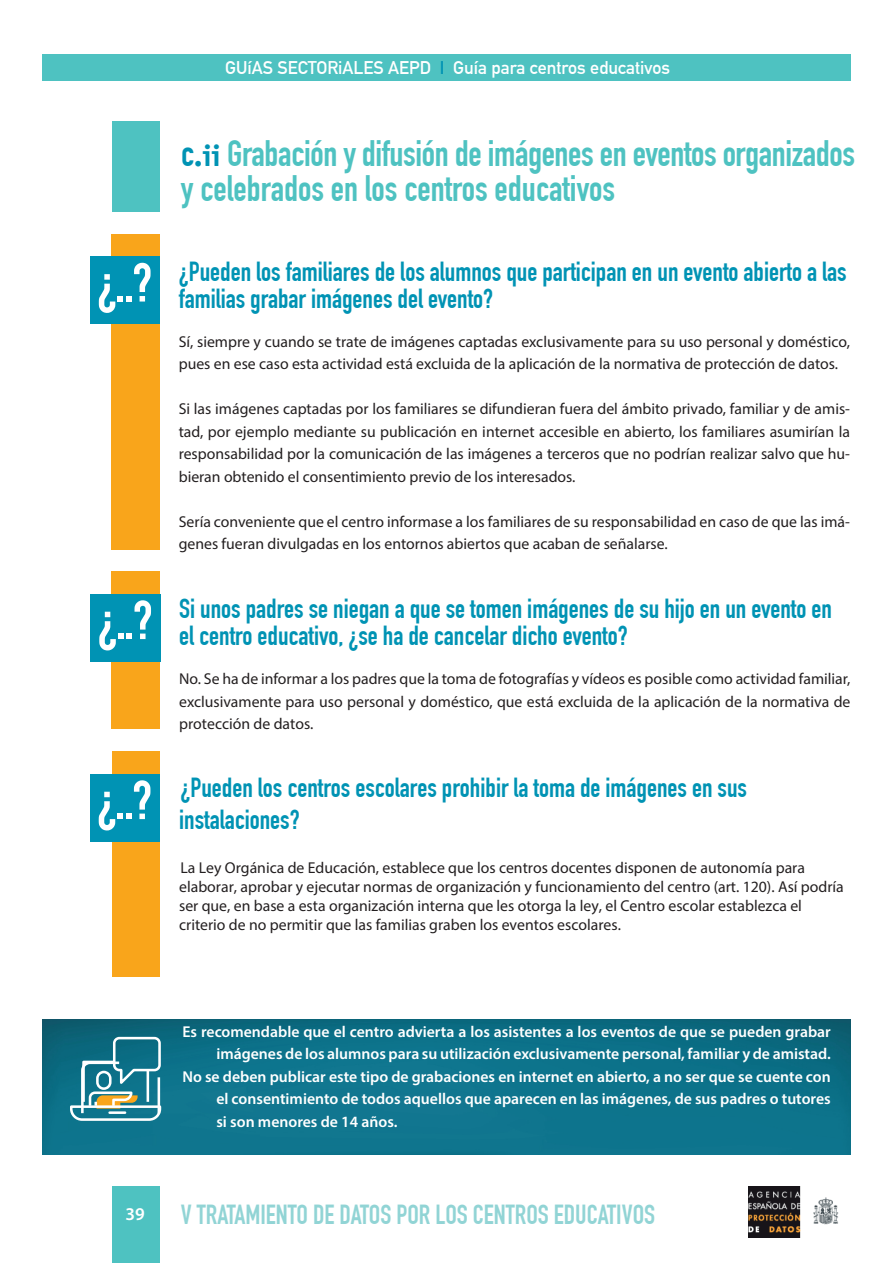
<style>
.page{position:relative;width:893px;height:1263px;background:#fff}
.page>*{position:absolute;margin:0;border:0;box-sizing:border-box;transform-origin:0 0}
.t1{font:700 54px "DIN Condensed";color:#fff}
.t2{font:700 36px/34.5px "DIN Condensed";letter-spacing:-.01em;color:#4ec2c1}
.t3{font:700 27px/27px "DIN Condensed";color:#0093b4}
.t4{font:700 27px/32.4px "DIN Condensed";color:#0093b4}
.t5{font:700 27px "DIN Condensed";color:#91d4d5}
.t6{font:700 18px "DIN Alternate";color:#fff}
.t7{font:600 18px "Myriad Pro";color:#fff}
.t8{font:15.75px/22.5px "Myriad Pro";color:#231f20}
.t9{font:600 15.75px "Myriad Pro";color:#fff}
.s1{color:#0093b4}
.s2{font-family:"Officina Sans Std";font-size:30px;color:#0093b4}
.s3{font-size:54px;color:#fff}
</style>
<div class="page">
<div style="left:42px;top:54px;width:809px;height:27px;background:#4ec2c1"></div>
<div style="left:112px;top:1186px;width:47px;height:77px;background:#4ec2c1"></div>
<img style="left:748px;top:1186px;width:91px;height:51px">
<div style="left:112px;top:752px;width:47px;height:225px;background:#f9a51b"></div>
<img style="left:43px;top:1019px;width:807px;height:135px">
<div style="left:112px;top:122px;width:48px;height:90px;background:#4ec2c1"></div>
<div style="left:112px;top:234px;width:48px;height:315px;background:#f9a51b"></div>
<div style="left:90px;top:256px;width:69px;height:68px;background:#0093b4"></div>
<div style="left:112px;top:572px;width:48px;height:157px;background:#f9a51b"></div>
<div style="left:90px;top:594px;width:70px;height:68px;background:#0093b4"></div>
<div style="left:90px;top:774px;width:69px;height:68px;background:#0093b4"></div>
<svg style="left:69px;top:1035px;width:93px;height:87px;background:#488f9b"></svg>
<p class="t6" style="left:225px;top:54px;width:446px">GUíAS SECTORiALES AEPD <span class="s1">I</span> Guía para centros educativos</p>
<h1 class="t1" style="left:97px;top:251px;width:57px">¿..?</h1>
<h2 class="t2" style="left:181px;top:137px;width:676px"><span class="s1">c</span><span class="s2">.ii</span> Grabación y difusión de imágenes en eventos organizados y celebrados en los centros educativos</h2>
<h3 class="t3" style="left:179px;top:258px;width:669px">¿Pueden los familiares de los alumnos que participan en un evento abierto a las familias grabar imágenes del evento?</h3>
<p class="t8" style="left:179px;top:330px;width:673px">Sí, siempre y cuando se trate de imágenes captadas exclusivamente para su uso personal y doméstico, pues en ese caso esta actividad está excluida de la aplicación de la normativa de protección de datos.</p>
<p class="t8" style="left:179px;top:397px;width:673px;text-align:justify">Si las imágenes captadas por los familiares se difundieran fuera del ámbito privado, familiar y de amis&shy;tad, por ejemplo mediante su publicación en internet accesible en abierto, los familiares asumirían la responsabilidad por la comunicación de las imágenes a terceros que no podrían realizar salvo que hu&shy;bieran obtenido el consentimiento previo de los interesados.</p>
<p class="t8" style="left:179px;top:510px;width:673px">Sería conveniente que el centro informase a los familiares de su responsabilidad en caso de que las imá&shy;genes fueran divulgadas en los entornos abiertos que acaban de señalarse.</p>
<h3 class="t3" style="left:179px;top:595px;width:654px;text-indent:-82px"><span class="s3">¿..?</span> Si unos padres se niegan a que se tomen imágenes de su hijo en un evento en el centro educativo, ¿se ha de cancelar dicho evento?</h3>
<p class="t8" style="left:179px;top:667px;width:673px;text-align:justify">No. Se ha de informar a los padres que la toma de fotografías y vídeos es posible como actividad familiar, exclusivamente para uso personal y doméstico, que está excluida de la aplicación de la normativa de protección de datos.</p>
<h1 class="t1" style="left:97px;top:768px;width:57px">¿..?</h1>
<h3 class="t4" style="left:179px;top:771px;width:569px">¿Pueden los centros escolares prohibir la toma de imágenes en sus instalaciones?</h3>
<p class="t8" style="left:179px;top:858px;width:666px;line-height:18.9px">La Ley Orgánica de Educación, establece que los centros docentes disponen de autonomía para elaborar, aprobar y ejecutar normas de organización y funcionamiento del centro (art. 120). Así podría ser que, en base a esta organización interna que les otorga la ley, el Centro escolar establezca el criterio de no permitir que las familias graben los eventos escolares.</p>
<p class="t7" style="left:125px;top:1202px;width:21px">39</p>
<p class="t9" style="left:182px;top:1021px;width:650px">Es recomendable que el centro advierta a los asistentes a los eventos de que se pueden grabar</p>
<p class="t9" style="left:216px;top:1044px;width:616px">imágenes de los alumnos para su utilización exclusivamente personal, familiar y de amistad.</p>
<p class="t9" style="left:182px;top:1066px;width:650px">No se deben publicar este tipo de grabaciones en internet en abierto, a no ser que se cuente con</p>
<p class="t9" style="left:216px;top:1089px;width:616px">el consentimiento de todos aquellos que aparecen en las imágenes, de sus padres o tutores</p>
<p class="t9" style="left:216px;top:1111px;width:183px">si son menores de 14 años.</p>
<h3 class="t5" style="left:181px;top:1199px;width:476px">V TRATAMIENTO DE DATOS POR LOS CENTROS EDUCATIVOS</h3>
</div>
